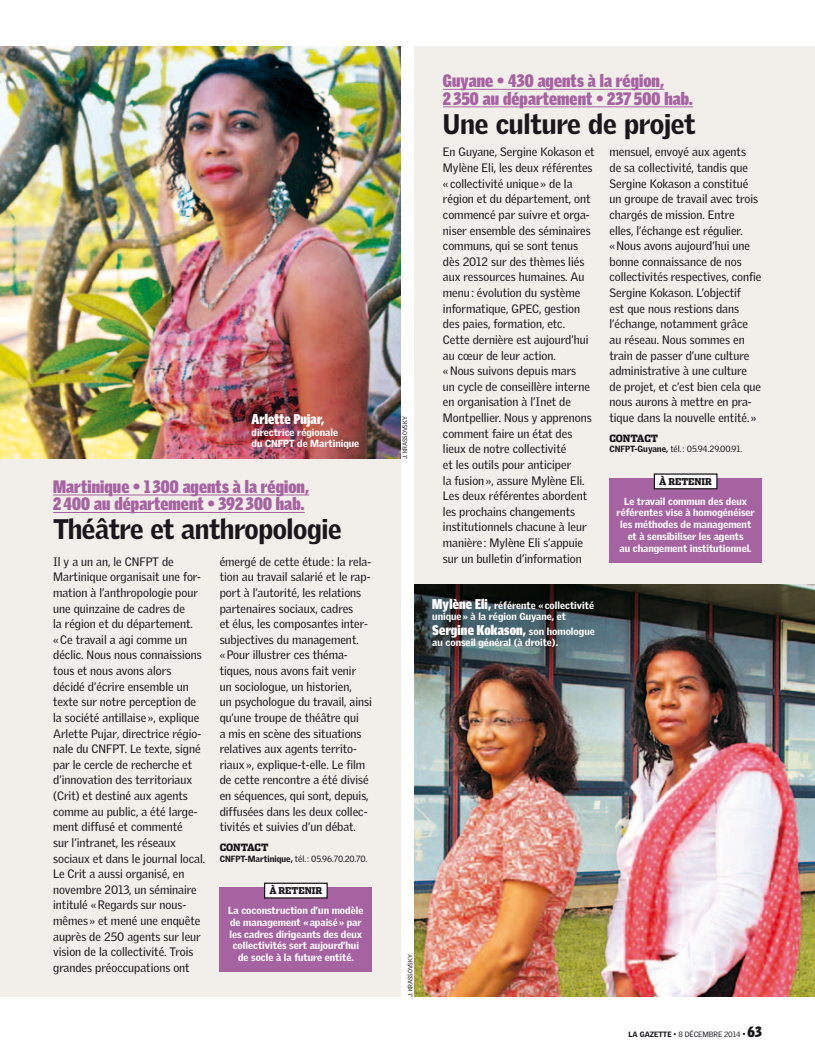
<style>
.page{position:relative;width:815px;height:1063px;background:#fff}
.page>*{position:absolute;margin:0;border:0;box-sizing:border-box;transform-origin:0 0}
.TITRE_22{font:900 27.5px "Griffith Gothic";letter-spacing:-.015em;color:#1a171c}
.SURTITRE_14rh{font:900 17.5px/17.5px "Griffith Gothic Cond";letter-spacing:.005em;color:#a663a1}
.LEGENDE_nom-blanc{font:900 13.75px "Griffith Gothic Cond";letter-spacing:.01em;color:#fff}
.TEXTE_ex-local{font:11.88px/15.6px "Griffith Gothic";color:#1a171c}
.leBilan_TEXTE{font:900 10px/11.9px "Griffith Gothic";color:#fff;text-align:center}
.LEGENDE_nom-blanc-2{font:900 10px/11.2px "Griffith Gothic";color:#fff}
.INTER_contact{font:900 10px "Dispatch Cond";letter-spacing:-.015em;color:#1a171c}
.lebilan_TITRE{font:900 9.38px "Dispatch Cond";letter-spacing:-.005em;color:#1a171c}
.TEXTE_contact{font:8.75px "Griffith Gothic";color:#1a171c}
.t1{font:7.5px "Griffith Gothic";letter-spacing:-.005em;color:#1a171c}
.CREDIT{font:6.25px "Griffith Gothic";letter-spacing:-.01em;color:#1a171c}
.s1{font-weight:900}
.s2{font-family:"Griffith Gothic Cond";font-size:13.75px}
.s3{font-family:"Griffith Gothic";font-size:10px}
.s4{font-size:8.25px}
.s5{font-family:"Griffith Gothic Cond";font-weight:900;font-size:14.5px}
</style>
<div class="page">
<div style="left:415px;top:46px;width:400px;height:951px;background:#f2eeea"></div>
<div style="left:0;top:46px;width:400px;height:951px;background:#f2eeea"></div>
<hr style="left:443px;top:89px;width:221px;height:1px;background:#a663a1">
<hr style="left:443px;top:107px;width:250px;height:1px;background:#a663a1">
<img style="left:415px;top:584px;width:400px;height:413px">
<img style="left:0;top:46px;width:400px;height:413px">
<hr style="left:53px;top:495px;width:256px;height:1px;background:#a663a1">
<hr style="left:53px;top:512px;width:252px;height:1px;background:#a663a1">
<div style="left:220px;top:887px;width:152px;height:85px;background:#a663a1"></div>
<div style="left:265px;top:883px;width:62px;height:15px;background:#fff"></div>
<div style="left:264px;top:883px;width:64px;height:16px;border:1px solid #1a171c"></div>
<div style="left:609px;top:478px;width:153px;height:85px;background:#a663a1"></div>
<div style="left:654px;top:474px;width:63px;height:15px;background:#fff"></div>
<div style="left:654px;top:473px;width:64px;height:16px;border:1px solid #1a171c"></div>
<p class="LEGENDE_nom-blanc" style="left:252px;top:411px;width:74px">Arlette Pujar,</p>
<p class="LEGENDE_nom-blanc-2" style="left:252px;top:426px;width:109px">directrice régionale<br>du CNFPT de Martinique</p>
<p class="SURTITRE_14rh" style="left:53px;top:477px;width:258px">Martinique • 1 300 agents à la région,<br>2 400 au département • 392 300 hab.</p>
<p class="TITRE_22" style="left:53px;top:513px;width:290px">Théâtre et anthropologie</p>
<p class="TEXTE_ex-local" style="left:53px;top:553px;width:154px">Il y a un an, le CNFPT de<br>Martinique organisait une for&shy;mation à l’anthropologie pour une quinzaine de cadres de<br>la région et du département. «Ce travail a agi comme un déclic. Nous nous connaissions tous et nous avons alors décidé d’écrire ensemble un texte sur notre perception de la société antillaise », explique<br>Arlette Pujar, directrice régio&shy;nale du CNFPT. Le texte, signé par le cercle de recherche et d’innovation des territoriaux (Crit) et destiné aux agents comme au public, a été large&shy;ment diffusé et commenté<br>sur l’intranet, les réseaux sociaux et dans le journal local.<br>Le Crit a aussi organisé, en novembre 2013, un séminaire intitulé «Regards sur nous&shy;mêmes » et mené une enquête auprès de 250 agents sur leur vision de la collectivité. Trois grandes préoccupations ont</p>
<p class="TEXTE_ex-local" style="left:220px;top:553px;width:154px">émergé de cette étude : la rela&shy;tion au travail salarié et le rap&shy;port à l’autorité, les relations partenaires sociaux, cadres<br>et élus, les composantes inter&shy;subjectives du management. «Pour illustrer ces théma&shy;tiques, nous avons fait venir<br>un sociologue, un historien,<br>un psychologue du travail, ainsi qu’une troupe de théâtre qui<br>a mis en scène des situations relatives aux agents territo&shy;riaux », explique-t-elle. Le film de cette rencontre a été divisé en séquences, qui sont, depuis, diffusées dans les deux collec&shy;tivités et suivies d’un débat.</p>
<p class="INTER_contact" style="left:220px;top:841px;width:50px">CONTACT</p>
<p class="TEXTE_contact" style="left:220px;top:853px;width:149px"><span class="s1">CNFPT-Martinique,</span> tél. : 05.96.70.20.70.</p>
<p class="lebilan_TITRE" style="left:270px;top:885px;width:54px">À RETENIR</p>
<p class="leBilan_TEXTE" style="left:228px;top:904px;width:137px">La coconstruction d’un modèle de management «apaisé» par les cadres dirigeants des deux collectivités sert aujourd’hui de socle à la future entité.</p>
<p class="CREDIT" style="left:401px;top:459px;width:44px;rotate:-90deg">J. KRASSOVSKY</p>
<p class="SURTITRE_14rh" style="left:443px;top:72px;width:252px">Guyane • 430 agents à la région,<br>2 350 au département • 237 500 hab.</p>
<p class="TITRE_22" style="left:443px;top:107px;width:254px">Une culture de projet</p>
<p class="TEXTE_ex-local" style="left:443px;top:144px;width:153px">En Guyane, Sergine Kokason et<br>Mylène Eli, les deux référentes « collectivité unique » de la région et du département, ont commencé par suivre et orga&shy;niser ensemble des séminaires communs, qui se sont tenus dès 2012 sur des thèmes liés aux ressources humaines. Au menu: évolution du système informatique, GPEC, gestion des paies, formation, etc.<br>Cette dernière est aujourd’hui au cœur de leur action.<br>«Nous suivons depuis mars<br>un cycle de conseillère interne en organisation à l’Inet de<br>Montpellier. Nous y apprenons comment faire un état des lieux de notre collectivité<br>et les outils pour anticiper<br>la fusion», assure Mylène Eli.<br>Les deux référentes abordent les prochains changements institutionnels chacune à leur manière : Mylène Eli s’appuie sur un bulletin d’information</p>
<p class="TEXTE_ex-local" style="left:609px;top:144px;width:153px">mensuel, envoyé aux agents<br>de sa collectivité, tandis que<br>Sergine Kokason a constitué un groupe de travail avec trois chargés de mission. Entre elles, l’échange est régulier. «Nous avons aujourd’hui une bonne connaissance de nos collectivités respectives, confie<br>Sergine Kokason. L’objectif<br>est que nous restions dans l’échange, notamment grâce au réseau. Nous sommes en train de passer d’une culture administrative à une culture de projet, et c’est bien cela que nous aurons à mettre en pra&shy;tique dans la nouvelle entité. »</p>
<p class="INTER_contact" style="left:609px;top:432px;width:50px">CONTACT</p>
<p class="TEXTE_contact" style="left:609px;top:444px;width:134px"><span class="s1">CNFPT-Guyane,</span> tél. : 05.94.29.00.91.</p>
<p class="lebilan_TITRE" style="left:659px;top:475px;width:54px">À RETENIR</p>
<p class="leBilan_TEXTE" style="left:617px;top:495px;width:140px">Le travail commun des deux référentes vise à homogénéiser les méthodes de management et à sensibiliser les agents<br>au changement institutionnel.</p>
<p class="LEGENDE_nom-blanc-2" style="left:432px;top:599px;width:163px"><span class="s2">Mylène Eli,</span> référente «collectivité unique» à la région Guyane, et</p>
<p class="LEGENDE_nom-blanc" style="left:432px;top:622px;width:164px">Sergine Kokason, <span class="s3">son homologue</span></p>
<p class="LEGENDE_nom-blanc-2" style="left:432px;top:637px;width:127px">au conseil général (à droite).</p>
<p class="CREDIT" style="left:406px;top:997px;width:44px;rotate:-90deg">J. KRASSOVSKY</p>
<p class="t1" style="left:629px;top:1030px;width:135px"><span class="s1">LA GAZETTE</span> • 8 DÉCEMBRE 2014 <span class="s4">•</span> <span class="s5">63</span></p>
</div>
